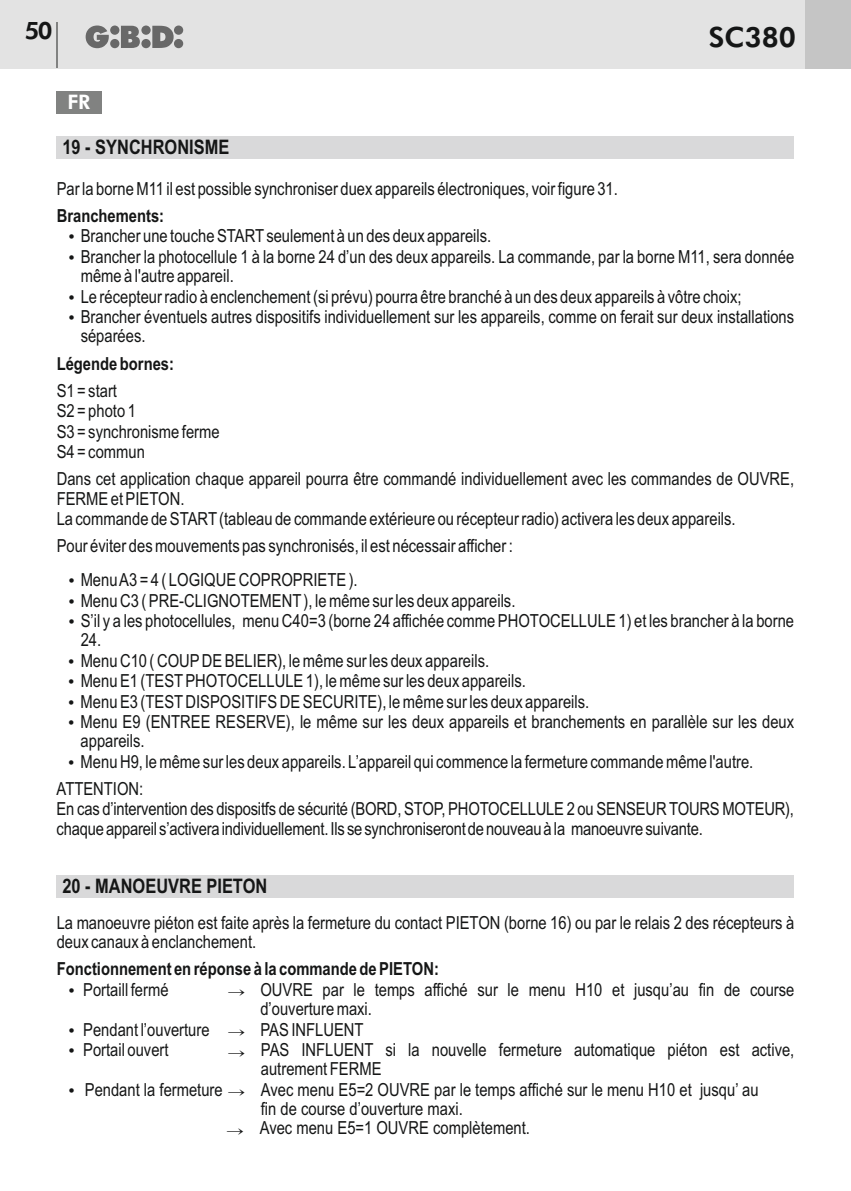
<style>
.page{position:relative;width:851px;height:1191px;background:#fff}
.page>*{position:absolute;margin:0;border:0;box-sizing:border-box;transform-origin:0 0}
.t1{font:800 28px "Futura BT";color:#151616}
.t2{font:800 24px "Futura BT";color:#151616}
.t3{font:700 20px "Arial Narrow";color:#151616}
.t4{font:800 20px "Futura BT";color:#fff}
.t5{font:18px/20.2px "Arial Narrow";color:#151616}
.t6{font:700 18px "Arial Narrow";color:#151616}
.t7{font:700 16px "Arial Narrow";color:#151616}
.s1{font-family:"Batang"}
.s2{font-size:20px}
</style>
<div class="page">
<div style="left:0;top:0;width:850px;height:68px;background:#e3e3e3"></div>
<div style="left:805px;top:0;width:45px;height:68px;background:#c5c5c5"></div>
<svg style="left:86px;top:26px;width:97px;height:22px"></svg>
<hr style="left:56px;top:23px;width:2px;height:45px;background:#818281">
<hr style="left:850px;top:0;width:1px;height:68px;background:#c5c5c5">
<div style="left:57px;top:91px;width:45px;height:22px;background:#818281"></div>
<div style="left:57px;top:136px;width:737px;height:23px;background:#d9d9da"></div>
<div style="left:57px;top:875px;width:737px;height:23px;background:#d9d9da"></div>
<h2 class="t2" style="left:25px;top:21px;width:29px">50</h2>
<h1 class="t1" style="left:708px;top:26px;width:89px">SC380</h1>
<p class="t4" style="left:67px;top:94px;width:24px">FR</p>
<p class="t3" style="left:62px;top:140px;width:168px">19 - SYNCHRONISME</p>
<p class="t7" style="left:60px;top:141px;width:162px">DESRCIZIONE MENU ( A )</p>
<p class="t5" style="left:57px;top:180px;width:562px">Par la borne M11 il est possible synchroniser duex appareils électroniques,voir figure 31.</p>
<p class="t6" style="left:57px;top:209px;width:109px">Branchements:</p>
<p class="t5" style="left:81px;top:228px;width:715px">Brancher une touche STARTseulement à un des deux appareils.<br>Brancher la photocellule 1 à la borne 24 d’un des deux appareils. La commande, par la borne M11, sera donnée même à l'autre appareil.<br>Le récepteur radio à enclenchement (si prévu) pourra être branché à un des deux appareils à vôtre choix; Brancher éventuels autres dispositifs individuellement sur les appareils, comme on ferait sur deux installations séparées.</p>
<p class="t6" style="left:57px;top:357px;width:119px">Légende bornes:</p>
<p class="t5" style="left:57px;top:382px;width:164px">S1 = start<br>S2 = photo 1<br>S3 = synchronisme ferme<br>S4 = commun</p>
<p class="t5" style="left:57px;top:471px;width:739px">Dans cet application chaque appareil pourra être commandé individuellement avec les commandes de OUVRE,<br>FERME et PIETON.<br>La commande de START(tableau de commande extérieure ou récepteur radio) activera les deux appareils.</p>
<p class="t5" style="left:81px;top:530px;width:433px;line-height:34px;text-indent:-24px">Pour éviter des mouvements pas synchronisés, il est nécessair afficher :<br>Menu A3 = 4 ( LOGIQUE COPROPRIETE ).</p>
<p class="t5" style="left:81px;top:592px;width:715px">Menu C3 ( PRE-CLIGNOTEMENT), le même sur les deux appareils.<br>S’il y a les photocellules, menu C40=3 (borne 24 affichée comme PHOTOCELLULE 1) et les brancher à la borne 24.<br>Menu C10 ( COUPDE BELIER), le même sur les deux appareils.<br>Menu E1 (TESTPHOTOCELLULE 1), le même sur les deux appareils.<br>Menu E3 (TESTDISPOSITIFS DE SECURITE), le même sur les deux appareils.<br>Menu E9 (ENTREE RESERVE), le même sur les deux appareils et branchements en parallèle sur les deux appareils.<br>Menu H9, le même sur les deux appareils. L’appareil qui commence la fermeture commande même l'autre.</p>
<p class="t5" style="left:57px;top:780px;width:739px">ATTENTION:<br>En cas d’intervention des dispositfs de sécurité (BORD, STOP, PHOTOCELLULE 2 ou SENSEURTOURS MOTEUR), chaqueappareil s’activeraindividuellement.Ils sesynchroniserontdenouveauàla manoeuvresuivante.</p>
<p class="t3" style="left:62px;top:878px;width:182px">20 - MANOEUVRE PIET</p>
<p class="t5" style="left:57px;top:914px;width:739px;line-height:19.4px">La manoeuvre piéton est faite après la fermeture du contact PIETON (borne 16) ou par le relais 2 des récepteurs à deux canaux à enclanchement.</p>
<p class="t6" style="left:57px;top:962px;width:383px">Fonctionnement en réponse à la commande de PIETON:</p>
<p class="t5" style="left:83px;top:981px;width:87px">Portaill fermé</p>
<p class="t5" style="left:227px;top:981px;width:568px"><span class="s1">→</span> OUVRE par le temps affiché sur le menu H10 et jusqu’au fin de course</p>
<p class="t5" style="left:260px;top:1000px;width:113px">d’ouverture maxi.</p>
<p class="t5" style="left:83px;top:1020px;width:282px">Pendant l’ouverture <span class="s1">→</span> PAS INFLUENT</p>
<p class="t5" style="left:83px;top:1041px;width:87px">Portail ouvert</p>
<p class="t5" style="left:227px;top:1041px;width:568px"><span class="s1">→</span> PAS INFLUENT si la nouvelle fermeture automatique piéton est active,</p>
<p class="t5" style="left:261px;top:1060px;width:122px">autrement FERME</p>
<p class="t5" style="left:85px;top:1081px;width:675px">Pendant la fermeture <span class="s1">→</span> Avec menu E5=2 OUVRE par le temps affiché sur le menu H10 et jusqu’ au</p>
<p class="t5" style="left:261px;top:1100px;width:203px">fin de course d’ouverture maxi.</p>
<p class="t5" style="left:226px;top:1119px;width:305px"><span class="s1">→</span> Avec menu E5=1 OUVRE complètement.</p>
<p class="t7" style="left:60px;top:880px;width:209px">DESRCIZIONE MENU ( A ) <span class="s2">ON</span></p>
</div>
